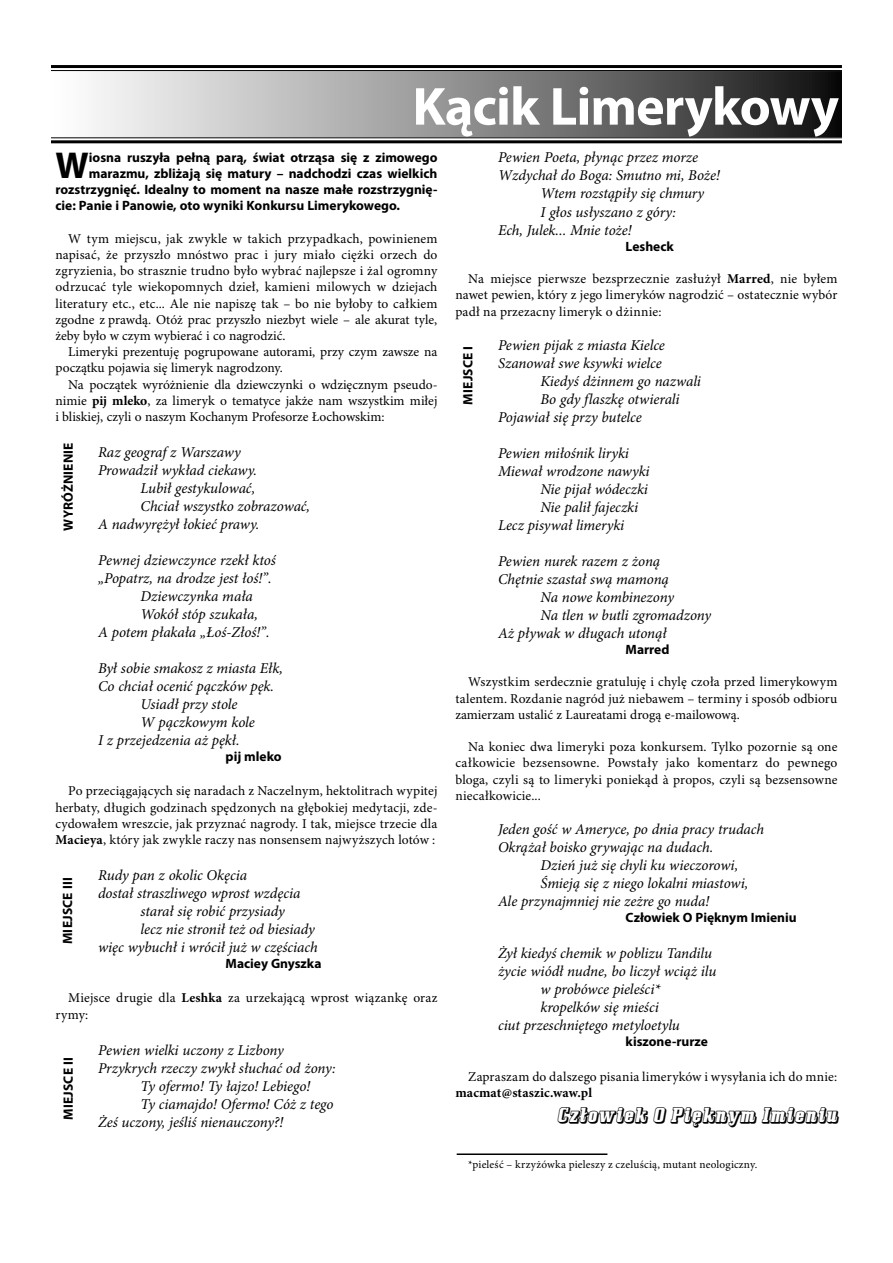
<style>
.page{position:relative;width:893px;height:1263px;background:#fff}
.page>*{position:absolute;margin:0;border:0;box-sizing:border-box;transform-origin:0 0}
.t1{font:700 54px "Myriad Pro";letter-spacing:-.015em;color:#fff}
.t2{font:700 37.5px "Myriad Pro";color:#000}
.t3{font:18px "Bullpen 3 D";color:#000}
.t4{font:italic 15px "Minion Pro";letter-spacing:-.005em;color:#000}
.t5{font:13.5px/16.2px "Minion Pro";letter-spacing:.005em;color:#000;text-align:justify}
.t6{font:700 13.5px "Myriad Pro";color:#000}
.t7{font:700 13.5px "Minion Pro";letter-spacing:.005em;color:#000}
.t8{font:11.25px "Minion Pro";letter-spacing:.015em;color:#000}
.s1{font-weight:700}
</style>
<div class="page">
<div style="left:51px;top:71px;width:791px;height:66px;background:linear-gradient(to right,#fff,#181818)"></div>
<hr style="left:51px;top:65px;width:791px;height:3px;background:#000">
<hr style="left:51px;top:70px;width:791px;height:1px;background:#000">
<svg style="left:51px;top:138px;width:791px;height:1px"></svg>
<hr style="left:51px;top:137px;width:791px;height:1px;background:#000">
<hr style="left:51px;top:140px;width:791px;height:3px;background:#000">
<hr style="left:457px;top:1153px;width:150px;height:2px;background:#000">
<h1 class="t1" style="left:412px;top:76px;width:428px">Kącik Limerykowy</h1>
<h2 class="t2" style="left:56px;top:144px;width:35px">W</h2>
<p class="t6" style="left:89px;top:150px;width:350px">iosna ruszyła pełną parą, świat otrząsa się z zimowego</p>
<p class="t6" style="left:89px;top:166px;width:350px">marazmu, zbliżają się matury – nadchodzi czas wielkich</p>
<p class="t6" style="left:56px;top:182px;width:383px">rozstrzygnięć. Idealny to moment na nasze małe rozstrzygnię-</p>
<p class="t6" style="left:56px;top:198px;width:346px">cie: Panie i Panowie, oto wyniki Konkursu Limerykowego.</p>
<p class="t5" style="left:56px;top:231px;width:383px;text-indent:13px">W tym miejscu, jak zwykle w takich przypadkach, powinienem napisać, że przyszło mnóstwo prac i jury miało ciężki orzech do zgryzienia, bo strasznie trudno było wybrać najlepsze i żal ogromny odrzucać tyle wiekopomnych dzieł, kamieni milowych w dziejach literatury etc., etc... Ale nie napiszę tak – bo nie byłoby to całkiem zgodne z prawdą. Otóż prac przyszło niezbyt wiele – ale akurat tyle, żeby było w czym wybierać i co nagrodzić.</p>
<p class="t5" style="left:56px;top:344px;width:383px;text-indent:13px">Limeryki prezentuję pogrupowane autorami, przy czym zawsze na początku pojawia się limeryk nagrodzony.</p>
<p class="t5" style="left:56px;top:377px;width:383px;text-indent:13px">Na początek wyróżnienie dla dziewczynki o wdzięcznym pseudo&shy;nimie <span class="s1">pij mleko</span>, za limeryk o tematyce jakże nam wszystkim miłej i bliskiej, czyli o naszym Kochanym Profesorze Łochowskim:</p>
<p class="t4" style="left:98px;top:443px;width:144px">Raz geograf z Warszawy</p>
<p class="t4" style="left:98px;top:461px;width:160px">Prowadził wykład ciekawy.</p>
<p class="t4" style="left:141px;top:479px;width:116px">Lubił gestykulować,</p>
<p class="t4" style="left:141px;top:497px;width:171px">Chciał wszystko zobrazować,</p>
<p class="t4" style="left:98px;top:515px;width:163px">A nadwyrężył łokieć prawy.</p>
<p class="t4" style="left:98px;top:551px;width:179px">Pewnej dziewczynce rzekł ktoś</p>
<p class="t4" style="left:98px;top:569px;width:175px">„Popatrz, na drodze jest łoś!”.</p>
<p class="t4" style="left:141px;top:587px;width:114px">Dziewczynka mała</p>
<p class="t4" style="left:141px;top:605px;width:119px">Wokół stóp szukała,</p>
<p class="t4" style="left:98px;top:623px;width:173px">A potem płakała „Łoś-Złoś!”.</p>
<p class="t4" style="left:98px;top:659px;width:186px">Był sobie smakosz z miasta Ełk,</p>
<p class="t4" style="left:98px;top:677px;width:178px">Co chciał ocenić pączków pęk.</p>
<p class="t4" style="left:141px;top:695px;width:99px">Usiadł przy stole</p>
<p class="t4" style="left:141px;top:713px;width:116px">W pączkowym kole</p>
<p class="t4" style="left:98px;top:731px;width:143px">I z przejedzenia aż pękł.</p>
<p class="t6" style="left:226px;top:749px;width:58px">pij mleko</p>
<p class="t5" style="left:56px;top:783px;width:383px;text-indent:13px">Po przeciągających się naradach z Naczelnym, hektolitrach wypitej herbaty, długich godzinach spędzonych na głębokiej medytacji, zde&shy;cydowałem wreszcie, jak przyznać nagrody. I tak, miejsce trzecie dla <span class="s1">Macieya</span>, który jak zwykle raczy nas nonsensem najwyższych lotów :</p>
<p class="t4" style="left:98px;top:866px;width:151px">Rudy pan z okolic Okęcia</p>
<p class="t4" style="left:98px;top:884px;width:204px">dostał straszliwego wprost wzdęcia</p>
<p class="t4" style="left:141px;top:902px;width:146px">starał się robić przysiady</p>
<p class="t4" style="left:141px;top:920px;width:176px">lecz nie stronił też od biesiady</p>
<p class="t4" style="left:98px;top:938px;width:221px">więc wybuchł i wrócił już w częściach</p>
<p class="t6" style="left:226px;top:956px;width:97px">Maciey Gnyszka</p>
<p class="t5" style="left:56px;top:990px;width:383px;text-indent:13px">Miejsce drugie dla <span class="s1">Leshka</span> za urzekającą wprost wiązankę oraz rymy:</p>
<p class="t4" style="left:98px;top:1041px;width:187px">Pewien wielki uczony z Lizbony</p>
<p class="t4" style="left:98px;top:1059px;width:239px">Przykrych rzeczy zwykł słuchać od żony:</p>
<p class="t4" style="left:141px;top:1077px;width:171px">Ty ofermo! Ty łajzo! Lebiego!</p>
<p class="t4" style="left:141px;top:1095px;width:195px">Ty ciamajdo! Ofermo! Cóż z tego</p>
<p class="t4" style="left:98px;top:1113px;width:187px">Żeś uczony, jeśliś nienauczony?!</p>
<p class="t6" style="left:61px;top:531px;width:90px;rotate:-90deg">WYRÓŻNIENIE</p>
<p class="t6" style="left:60px;top:944px;width:68px;rotate:-90deg">MIEJSCE III</p>
<p class="t6" style="left:61px;top:1120px;width:64px;rotate:-90deg">MIEJSCE II</p>
<p class="t4" style="left:498px;top:149px;width:202px">Pewien Poeta, płynąc przez morze</p>
<p class="t4" style="left:498px;top:167px;width:224px">Wzdychał do Boga: Smutno mi, Boże!</p>
<p class="t4" style="left:540px;top:185px;width:165px">Wtem rozstąpiły się chmury</p>
<p class="t4" style="left:540px;top:203px;width:137px">I głos usłyszano z góry:</p>
<p class="t4" style="left:498px;top:221px;width:135px">Ech, Julek... Mnie toże!</p>
<p class="t6" style="left:626px;top:239px;width:50px">Lesheck</p>
<p class="t5" style="left:455px;top:271px;width:383px;text-indent:13px">Na miejsce pierwsze bezsprzecznie zasłużył <span class="s1">Marred</span>, nie byłem nawet pewien, który z jego limeryków nagrodzić – ostatecznie wybór padł na przezacny limeryk o dżinnie:</p>
<p class="t4" style="left:498px;top:336px;width:168px">Pewien pijak z miasta Kielce</p>
<p class="t4" style="left:498px;top:354px;width:165px">Szanował swe ksywki wielce</p>
<p class="t4" style="left:540px;top:372px;width:162px">Kiedyś dżinnem go nazwali</p>
<p class="t4" style="left:540px;top:390px;width:140px">Bo gdy flaszkę otwierali</p>
<p class="t4" style="left:498px;top:408px;width:145px">Pojawiał się przy butelce</p>
<p class="t4" style="left:498px;top:444px;width:132px">Pewien miłośnik liryki</p>
<p class="t4" style="left:498px;top:462px;width:153px">Miewał wrodzone nawyki</p>
<p class="t4" style="left:540px;top:480px;width:109px">Nie pijał wódeczki</p>
<p class="t4" style="left:540px;top:498px;width:99px">Nie palił fajeczki</p>
<p class="t4" style="left:498px;top:516px;width:128px">Lecz pisywał limeryki</p>
<p class="t4" style="left:498px;top:552px;width:164px">Pewien nurek razem z żoną</p>
<p class="t4" style="left:498px;top:570px;width:172px">Chętnie szastał swą mamoną</p>
<p class="t4" style="left:540px;top:588px;width:135px">Na nowe kombinezony</p>
<p class="t4" style="left:540px;top:606px;width:172px">Na tlen w butli zgromadzony</p>
<p class="t4" style="left:498px;top:624px;width:170px">Aż pływak w długach utonął</p>
<p class="t6" style="left:626px;top:642px;width:45px">Marred</p>
<p class="t5" style="left:455px;top:674px;width:383px;text-indent:13px">Wszystkim serdecznie gratuluję i chylę czoła przed limerykowym talentem. Rozdanie nagród już niebawem – terminy i sposób odbioru zamierzam ustalić z Laureatami drogą e-mailowową.</p>
<p class="t5" style="left:455px;top:739px;width:383px;text-indent:13px">Na koniec dwa limeryki poza konkursem. Tylko pozornie są one całkowicie bezsensowne. Powstały jako komentarz do pewnego bloga, czyli są to limeryki poniekąd à propos, czyli są bezsensowne niecałkowicie...</p>
<p class="t4" style="left:498px;top:820px;width:268px">Jeden gość w Ameryce, po dnia pracy trudach</p>
<p class="t4" style="left:498px;top:838px;width:217px">Okrążał boisko grywając na dudach.</p>
<p class="t4" style="left:540px;top:856px;width:199px">Dzień już się chyli ku wieczorowi,</p>
<p class="t4" style="left:540px;top:874px;width:209px">Śmieją się z niego lokalni miastowi,</p>
<p class="t4" style="left:498px;top:892px;width:213px">Ale przynajmniej nie zeżre go nuda!</p>
<p class="t6" style="left:626px;top:910px;width:173px">Człowiek O Pięknym Imieniu</p>
<p class="t4" style="left:498px;top:944px;width:216px">Żył kiedyś chemik w poblizu Tandilu</p>
<p class="t4" style="left:498px;top:962px;width:220px">życie wiódł nudne, bo liczył wciąż ilu</p>
<p class="t4" style="left:540px;top:980px;width:121px">w probówce pieleści*</p>
<p class="t4" style="left:540px;top:998px;width:120px">kropelków się mieści</p>
<p class="t4" style="left:498px;top:1016px;width:183px">ciut przeschniętego metyloetylu</p>
<p class="t6" style="left:626px;top:1034px;width:84px">kiszone-rurze</p>
<p class="t5" style="left:468px;top:1069px;width:371px">Zapraszam do dalszego pisania limeryków i wysyłania ich do mnie:</p>
<p class="t7" style="left:455px;top:1084px;width:138px">macmat@staszic.waw.pl</p>
<h3 class="t3" style="left:556px;top:1104px;width:283px">Człowiek O Pięknym Imieniu</h3>
<p class="t8" style="left:468px;top:1157px;width:291px">*pieleść – krzyżówka pieleszy z czeluścią, mutant neologiczny.</p>
<p class="t6" style="left:460px;top:405px;width:60px;rotate:-90deg">MIEJSCE I</p>
</div>
